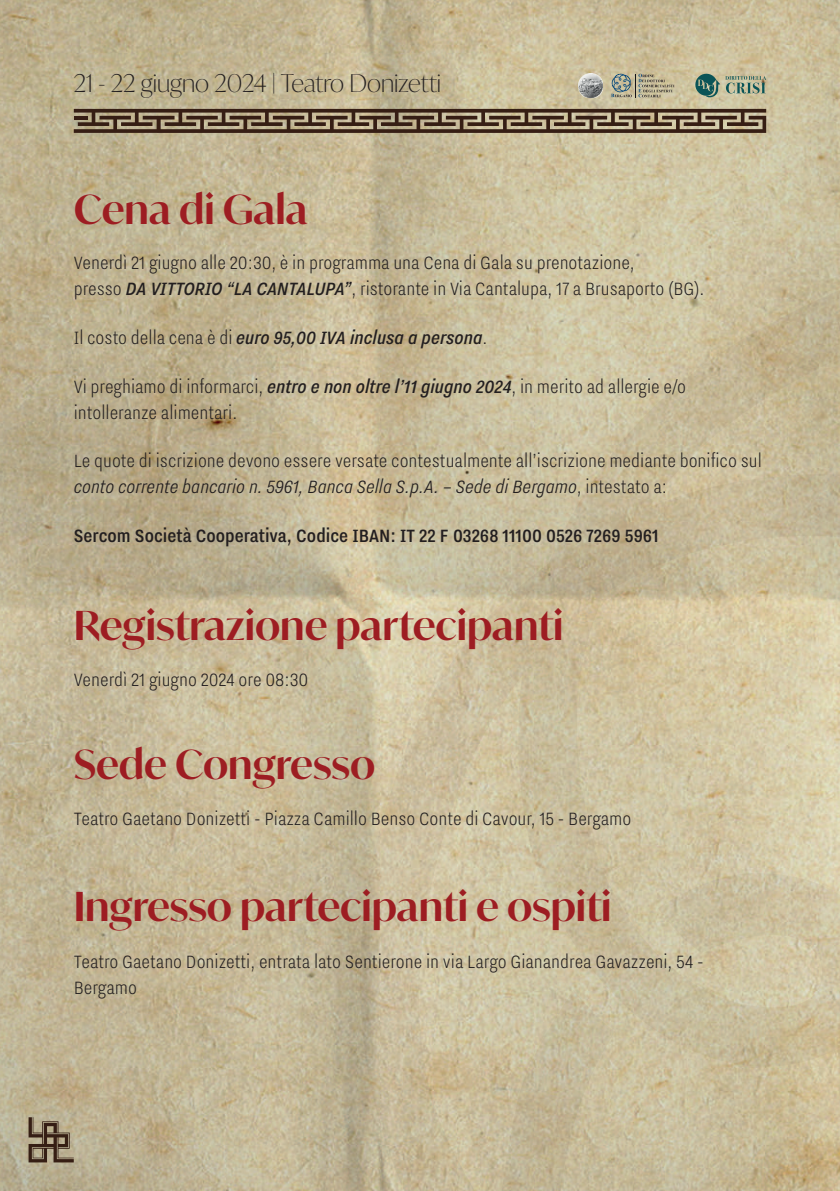
<style>
.page{position:relative;width:840px;height:1191px;background:#fff}
.page>*{position:absolute;margin:0;border:0;box-sizing:border-box;transform-origin:0 0}
.t1{font:600 40px "Ivy Mode";color:#9d1d22}
.t2{font:100 24.4px "Ivy Mode";color:#231f20}
.t3{font:300 22px/26px "Nitti Grotesk Cond";color:#231f20}
.t4{font:500 22px "Nitti Grotesk Cond";color:#231f20}
.t5{font:italic 500 22px "Nitti Grotesk Cond";color:#231f20}
.s1{font-weight:500;font-style:italic}
.s2{font-weight:300;font-style:normal}
.s3{font-style:italic}
</style>
<div class="page">
<img style="left:0;top:0;width:839px;height:1191px">
<svg style="left:358px;top:250px;width:481px;height:941px;background:#cbbf9d"></svg>
<svg style="left:29px;top:1117px;width:45px;height:45px;background:#84745e"></svg>
<svg style="left:74px;top:109px;width:691px;height:24px;background:#705d4a"></svg>
<hr style="left:74px;top:116px;width:14px;height:3px;background:#361e14">
<svg style="left:725px;top:76px;width:40px;height:18px"></svg>
<svg style="left:695px;top:74px;width:24px;height:23px"></svg>
<svg style="left:610px;top:74px;width:64px;height:23px"></svg>
<img style="left:578px;top:74px;width:23px;height:23px">
<p class="t2" style="left:74px;top:67px;width:369px">21 - 22 giugno 2024 | Teatro Donizetti</p>
<h1 class="t1" style="left:74px;top:182px;width:236px">Cena di Gala</h1>
<p class="t3" style="left:74px;top:250px;width:632px">Venerdì 21 giugno alle 20:30, è in programma una Cena di Gala su prenotazione,<br>presso <span class="s1">DA VITTORIO “LA CANTALUPA”</span>, ristorante in Via Cantalupa, 17 a Brusaporto (BG).</p>
<p class="t5" style="left:74px;top:326px;width:415px"><span class="s2">Il costo della cena è di</span> euro 95,00 IVA inclusa a persona<span class="s2">.</span></p>
<p class="t3" style="left:74px;top:373px;width:613px">Vi preghiamo di informarci, <span class="s1">entro e non oltre l’11 giugno 2024</span>, in merito ad allergie e/o intolleranze alimentari.</p>
<p class="t3" style="left:74px;top:448px;width:689px">Le quote di iscrizione devono essere versate contestualmente all’iscrizione mediante bonifico sul <span class="s3">conto corrente bancario n. 5961, Banca Sella S.p.A. – Sede di Bergamo</span>, intestato a:</p>
<p class="t4" style="left:74px;top:524px;width:586px">Sercom Società Cooperativa, Codice IBAN: IT 22 F 03268 11100 0526 7269 5961</p>
<h1 class="t1" style="left:74px;top:598px;width:491px">Registrazione partecipanti</h1>
<p class="t3" style="left:74px;top:666px;width:236px">Venerdì 21 giugno 2024 ore 08:30</p>
<h1 class="t1" style="left:74px;top:737px;width:303px">Sede Congresso</h1>
<p class="t3" style="left:74px;top:805px;width:559px">Teatro Gaetano Donizetti - Piazza Camillo Benso Conte di Cavour, 15 - Bergamo</p>
<h1 class="t1" style="left:74px;top:879px;width:539px">Ingresso partecipanti e ospiti</h1>
<p class="t3" style="left:74px;top:948px;width:631px">Teatro Gaetano Donizetti, entrata lato Sentierone in via Largo Gianandrea Gavazzeni, 54 -<br>Bergamo</p>
</div>
